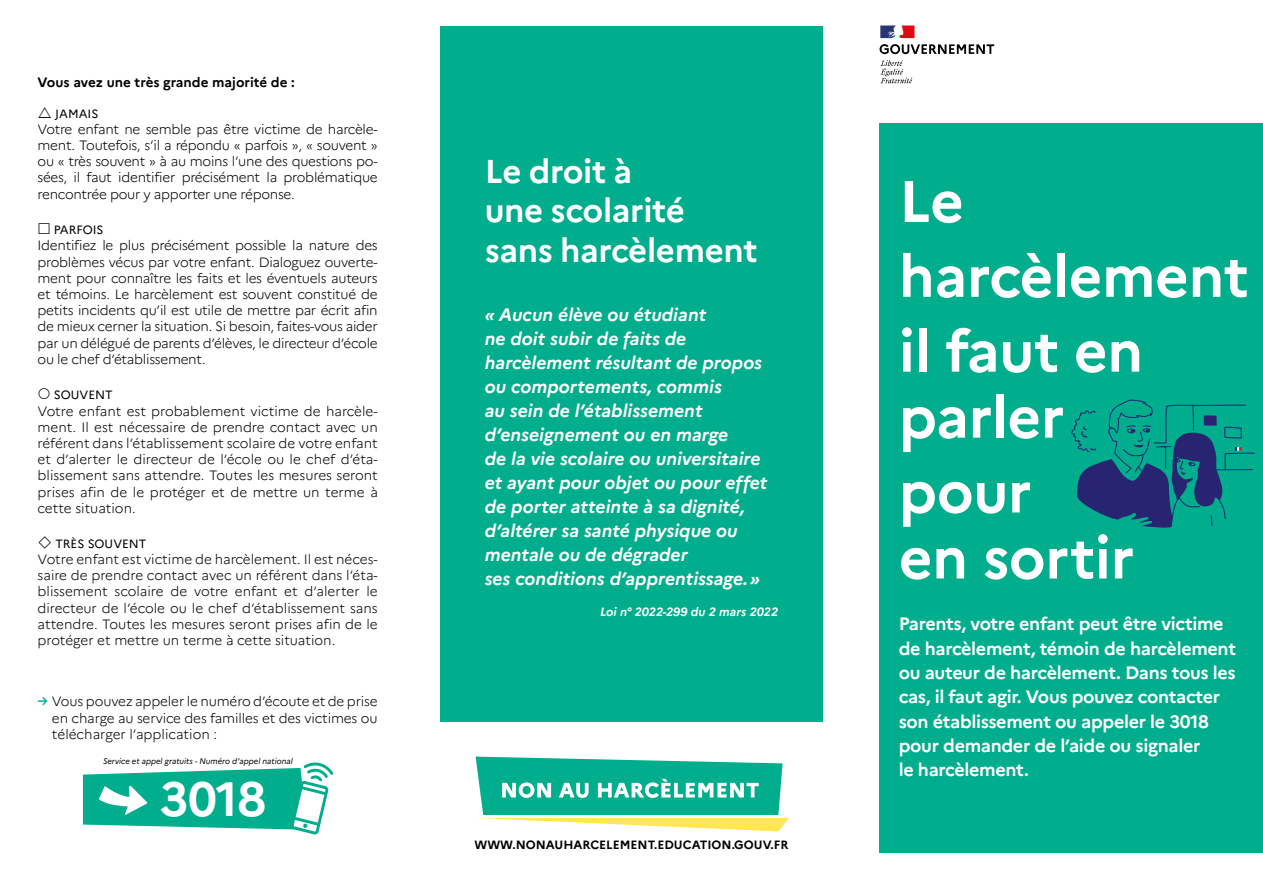
<style>
.page{position:relative;width:1263px;height:893px;background:#fff}
.page>*{position:absolute;margin:0;border:0;box-sizing:border-box;transform-origin:0 0}
.t1{font:700 58.5px/74.8px "Marianne";letter-spacing:-.01em;color:#fff}
.t2{font:700 48px "Marianne";color:#fff}
.t3{font:700 33px/39.6px "Marianne";letter-spacing:-.01em;color:#fff}
.t4{font:italic 700 18px/24px "Marianne";color:#fff}
.t5{font:700 18px/24.3px "Marianne";letter-spacing:-.02em;color:#fff}
.t6{font:300 13.5px/16.2px "Marianne";letter-spacing:-.01em;color:#000;text-align:justify}
.t7{font:700 13.5px "Marianne";color:#000}
.t8{font:700 12px "Marianne";color:#000}
.t9{font:12px "Marianne";color:#000}
.t10{font:italic 700 12px "Marianne";letter-spacing:-.005em;color:#fff}
.t11{font:italic 8.1px "Marianne";color:#000}
.s1{font-weight:700;color:#0eb09d}
</style>
<div class="page">
<div style="left:440px;top:26px;width:383px;height:695px;background:#00ad8c"></div>
<div style="left:880px;top:123px;width:383px;height:730px;background:#00ad8c"></div>
<svg style="left:475px;top:757px;width:314px;height:74px"></svg>
<svg style="left:879px;top:44px;width:115px;height:10px"></svg>
<svg style="left:880px;top:60px;width:32px;height:23px"></svg>
<svg style="left:880px;top:26px;width:34px;height:12px"></svg>
<svg style="left:83px;top:762px;width:250px;height:73px"></svg>
<svg style="left:1071px;top:399px;width:184px;height:129px"></svg>
<p class="t7" style="left:38px;top:74px;width:259px">Vous avez une très grande majorité de :</p>
<p class="t9" style="left:55px;top:106px;width:45px">JAMAIS</p>
<p class="t6" style="left:38px;top:121px;width:342px">Votre enfant ne semble pas être victime de harcèle&shy;ment. Toutefois, s’il a répondu « parfois », « souvent » ou « très souvent » à au moins l’une des questions po&shy;sées, il faut identifier précisément la problématique rencontrée pour y apporter une réponse.</p>
<p class="t9" style="left:54px;top:223px;width:51px">PARFOIS</p>
<p class="t6" style="left:38px;top:237px;width:342px">Identifiez le plus précisément possible la nature des problèmes vécus par votre enfant. Dialoguez ouverte&shy;ment pour connaître les faits et les éventuels auteurs et témoins. Le harcèlement est souvent constitué de petits incidents qu’il est utile de mettre par écrit afin de mieux cerner la situation. Si besoin, faites-vous aider par un délégué de parents d’élèves, le directeur d’école ou le chef d’établissement.</p>
<p class="t9" style="left:54px;top:388px;width:60px">SOUVENT</p>
<p class="t6" style="left:38px;top:403px;width:342px">Votre enfant est probablement victime de harcèle&shy;ment. Il est nécessaire de prendre contact avec un référent dans l’établissement scolaire de votre enfant et d’alerter le directeur de l’école ou le chef d’éta&shy;blissement sans attendre. Toutes les mesures seront prises afin de le protéger et de mettre un terme à cette situation.</p>
<p class="t9" style="left:55px;top:536px;width:93px">TRÈS SOUVENT</p>
<p class="t6" style="left:38px;top:551px;width:342px">Votre enfant est victime de harcèlement. Il est néces&shy;saire de prendre contact avec un référent dans l’éta&shy;blissement scolaire de votre enfant et d’alerter le directeur de l’école ou le chef d’établissement sans attendre. Toutes les mesures seront prises afin de le protéger et mettre un terme à cette situation.</p>
<p class="t6" style="left:52px;top:693px;width:327px;text-indent:-14px"><span class="s1">→</span> Vous pouvez appeler le numéro d’écoute et de prise en charge au service des familles et des victimes ou télécharger l’application :</p>
<p class="t11" style="left:103px;top:756px;width:191px">Service et appel gratuits - Numéro d’appel national</p>
<h2 class="t2" style="left:160px;top:770px;width:108px">3018</h2>
<h3 class="t3" style="left:485px;top:151px;width:274px">Le droit à<br>une scolarité sans harcèlement</h3>
<p class="t4" style="left:485px;top:303px;width:284px">« Aucun élève ou étudiant<br>ne doit subir de faits de harcèlement résultant de propos ou comportements, commis<br>au sein de l’établissement d’enseignement ou en marge<br>de la vie scolaire ou universitaire et ayant pour objet ou pour effet de porter atteinte à sa dignité, d’altérer sa santé physique ou mentale ou de dégrader<br>ses conditions d’apprentissage.»</p>
<p class="t10" style="left:600px;top:604px;width:180px">Loi n° 2022-299 du 2 mars 2022</p>
<p class="t8" style="left:475px;top:838px;width:315px">WWW.NONAUHARCELEMENT.EDUCATION.GOUV.FR</p>
<h1 class="t1" style="left:899px;top:164px;width:352px">Le harcèlement il faut en</h1>
<h1 class="t1" style="left:899px;top:379px;width:167px">parler pour</h1>
<h1 class="t1" style="left:899px;top:520px;width:237px">en sortir</h1>
<p class="t5" style="left:899px;top:612px;width:339px">Parents, votre enfant peut être victime de harcèlement, témoin de harcèlement ou auteur de harcèlement. Dans tous les cas, il faut agir. Vous pouvez contacter son établissement ou appeler le 3018 pour demander de l’aide ou signaler<br>le harcèlement.</p>
</div>
